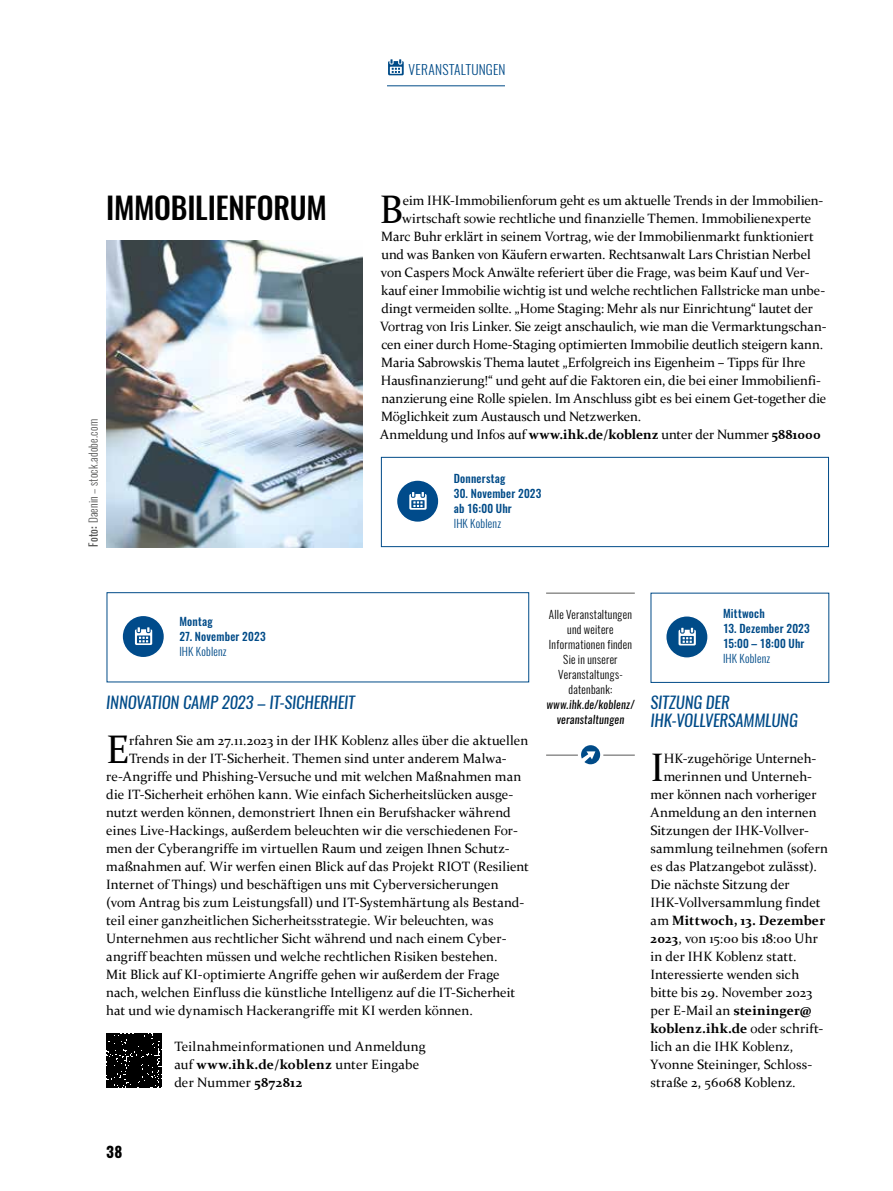
<style>
.page{position:relative;width:893px;height:1191px;background:#fff}
.page>*{position:absolute;margin:0;border:0;box-sizing:border-box;transform-origin:0 0}
.t1{font:39.9px "Constantia";color:#000}
.t2{font:500 30px "Oswald";letter-spacing:-.01em;color:#000}
.t3{font:italic 16.5px/18px "Oswald";letter-spacing:-.005em;color:#004b88}
.t4{font:700 15px "Oswald";color:#000}
.t5{font:13.5px/18px "Constantia";letter-spacing:.005em;color:#000}
.t6{font:700 13.5px "Constantia";color:#000}
.t7{font:300 13.5px "Oswald";letter-spacing:.015em;color:#004b88}
.t8{font:500 11.25px/15px "Oswald";letter-spacing:.02em;color:#004b88}
.t9{font:300 11.25px/15px "Oswald";letter-spacing:.025em;color:#000;text-align:center}
.t10{font:italic 11.25px/15px "Oswald";letter-spacing:.02em;color:#000;text-align:center}
.t11{font:300 11.25px "Oswald";letter-spacing:.015em;color:#004b88}
.t12{font:300 11.25px "Oswald";letter-spacing:.025em;color:#575756}
.s1{font-weight:400}
.s2{font-weight:500}
.s3{font-weight:700}
</style>
<div class="page">
<img style="left:107px;top:241px;width:255px;height:306px">
<hr style="left:387px;top:85px;width:118px;height:1px;background:#004b88">
<svg style="left:388px;top:59px;width:16px;height:16px"></svg>
<div style="left:107px;top:592px;width:422px;height:90px;border:1px solid #004b88"></div>
<div style="left:122px;top:615px;width:42px;height:42px;background:#004b8b;border-radius:50%"></div>
<div style="left:121px;top:614px;width:44px;height:44px;border:2px solid #fff;border-radius:50%"></div>
<svg style="left:135px;top:627px;width:17px;height:18px"></svg>
<hr style="left:546px;top:593px;width:89px;height:1px;background:#575756">
<hr style="left:546px;top:754px;width:89px;height:1px;background:#575756">
<div style="left:578px;top:742px;width:25px;height:25px;background:#fff;border-radius:50%"></div>
<svg style="left:581px;top:745px;width:19px;height:19px"></svg>
<div style="left:651px;top:593px;width:178px;height:90px;border:1px solid #004b88"></div>
<div style="left:666px;top:616px;width:42px;height:42px;background:#004b88;border-radius:50%"></div>
<div style="left:665px;top:615px;width:44px;height:44px;border:2px solid #fff;border-radius:50%"></div>
<svg style="left:678px;top:628px;width:18px;height:17px"></svg>
<div style="left:106px;top:1033px;width:55px;height:55px;background:#000"></div>
<div style="left:381px;top:457px;width:448px;height:90px;border:1px solid #004b88"></div>
<div style="left:396px;top:480px;width:43px;height:42px;background:#004b8b;border-radius:50%"></div>
<div style="left:396px;top:479px;width:44px;height:44px;border:2px solid #fff;border-radius:50%"></div>
<svg style="left:409px;top:492px;width:18px;height:18px"></svg>
<p class="t7" style="left:409px;top:60px;width:98px">VERANSTALTUNGEN</p>
<p class="t12" style="left:86px;top:547px;width:129px;rotate:-90deg"><span class="s1">Foto</span><span class="s2">:</span> Daenin – stock.adobe.com</p>
<h2 class="t2" style="left:106px;top:186px;width:222px">IMMOBILIENFORUM</h2>
<h1 class="t1" style="left:380px;top:182px;width:25px">B</h1>
<p class="t5" style="left:403px;top:191px;width:422px">eim IHK-Immobilienforum geht es um aktuelle Trends in der Immobilien-</p>
<p class="t5" style="left:402px;top:209px;width:411px">wirtschaft sowie rechtliche und finanzielle Themen. Immobilienexperte</p>
<p class="t5" style="left:381px;top:227px;width:434px">Marc Buhr erklärt in seinem Vortrag, wie der Immobilienmarkt funktioniert</p>
<p class="t5" style="left:381px;top:245px;width:431px">und was Banken von Käufern erwarten. Rechtsanwalt Lars Christian Nerbel</p>
<p class="t5" style="left:381px;top:263px;width:430px">von Caspers Mock Anwälte referiert über die Frage, was beim Kauf und Ver-</p>
<p class="t5" style="left:381px;top:281px;width:445px">kauf einer Immobilie wichtig ist und welche rechtlichen Fallstricke man unbe-</p>
<p class="t5" style="left:381px;top:299px;width:433px">dingt vermeiden sollte. „Home Staging: Mehr als nur Einrichtung“ lautet der</p>
<p class="t5" style="left:380px;top:317px;width:448px">Vortrag von Iris Linker. Sie zeigt anschaulich, wie man die Vermarktungschan-</p>
<p class="t5" style="left:381px;top:335px;width:443px">cen einer durch Home-Staging optimierten Immobilie deutlich steigern kann.</p>
<p class="t5" style="left:381px;top:353px;width:426px">Maria Sabrowskis Thema lautet „Erfolgreich ins Eigenheim – Tipps für Ihre</p>
<p class="t5" style="left:381px;top:371px;width:442px">Hausfinanzierung!“ und geht auf die Faktoren ein, die bei einer Immobilienfi-</p>
<p class="t5" style="left:381px;top:389px;width:446px">nanzierung eine Rolle spielen. Im Anschluss gibt es bei einem Get-together die</p>
<p class="t5" style="left:381px;top:407px;width:262px">Möglichkeit zum Austausch und Netzwerken.</p>
<p class="t5" style="left:380px;top:425px;width:442px">Anmeldung und Infos auf <span class="s3">www.ihk.de/koblenz</span> unter der Nummer <span class="s3">5881000</span></p>
<p class="t8" style="left:454px;top:471px;width:53px">Donnerstag</p>
<p class="t8" style="left:454px;top:486px;width:89px">30. November 2023 ab 16:00 Uhr</p>
<p class="t11" style="left:454px;top:516px;width:49px">IHK Koblenz</p>
<p class="t8" style="left:179px;top:614px;width:35px">Montag</p>
<p class="t8" style="left:179px;top:629px;width:88px">27. November 2023</p>
<p class="t11" style="left:179px;top:644px;width:49px">IHK Koblenz</p>
<p class="t3" style="left:106px;top:693px;width:250px">INNOVATION CAMP 2023 – IT-SICHERHEIT</p>
<h1 class="t1" style="left:106px;top:722px;width:25px">E</h1>
<p class="t5" style="left:129px;top:731px;width:401px">rfahren Sie am 27.11.2023 in der IHK Koblenz alles über die aktuellen</p>
<p class="t5" style="left:129px;top:749px;width:379px">Trends in der IT-Sicherheit. Themen sind unter anderem Malwa-</p>
<p class="t5" style="left:106px;top:767px;width:416px">re-Angriffe und Phishing-Versuche und mit welchen Maßnahmen man</p>
<p class="t5" style="left:106px;top:785px;width:408px">die IT-Sicherheit erhöhen kann. Wie einfach Sicherheitslücken ausge-</p>
<p class="t5" style="left:106px;top:803px;width:406px">nutzt werden können, demonstriert Ihnen ein Berufshacker während</p>
<p class="t5" style="left:106px;top:821px;width:413px">eines Live-Hackings, außerdem beleuchten wir die verschiedenen For-</p>
<p class="t5" style="left:106px;top:839px;width:405px">men der Cyberangriffe im virtuellen Raum und zeigen Ihnen Schutz-</p>
<p class="t5" style="left:106px;top:857px;width:424px">maßnahmen auf. Wir werfen einen Blick auf das Projekt RIOT (Resilient</p>
<p class="t5" style="left:106px;top:875px;width:394px">Internet of Things) und beschäftigen uns mit Cyberversicherungen</p>
<p class="t5" style="left:106px;top:893px;width:419px">(vom Antrag bis zum Leistungsfall) und IT-Systemhärtung als Bestand-</p>
<p class="t5" style="left:106px;top:911px;width:389px">teil einer ganzheitlichen Sicherheitsstrategie. Wir beleuchten, was</p>
<p class="t5" style="left:106px;top:929px;width:402px">Unternehmen aus rechtlicher Sicht während und nach einem Cyber-</p>
<p class="t5" style="left:106px;top:947px;width:393px">angriff beachten müssen und welche rechtlichen Risiken bestehen.</p>
<p class="t5" style="left:106px;top:965px;width:395px">Mit Blick auf KI-optimierte Angriffe gehen wir außerdem der Frage</p>
<p class="t5" style="left:106px;top:983px;width:410px">nach, welchen Einfluss die künstliche Intelligenz auf die IT-Sicherheit</p>
<p class="t5" style="left:106px;top:1001px;width:368px">hat und wie dynamisch Hackerangriffe mit KI werden können.</p>
<p class="t5" style="left:174px;top:1037px;width:253px">Teilnahmeinformationen und Anmeldung auf <span class="s3">www.ihk.de/koblenz</span> unter Eingabe der Nummer <span class="s3">5872812</span></p>
<p class="t9" style="left:549px;top:606px;width:85px">Alle Veranstaltungen und weitere<br>Informationen finden<br>Sie in unserer<br>Veranstaltungs&shy;datenbank:</p>
<p class="t10" style="left:546px;top:696px;width:89px">www.ihk.de/koblenz/ veranstaltungen</p>
<p class="t8" style="left:723px;top:606px;width:43px">Mittwoch</p>
<p class="t8" style="left:723px;top:621px;width:88px">13. Dezember 2023<br>15:00 – 18:00 Uhr</p>
<p class="t11" style="left:723px;top:651px;width:49px">IHK Koblenz</p>
<p class="t3" style="left:651px;top:693px;width:149px">SITZUNG DER<br>IHK-VOLLVERSAMMLUNG</p>
<h1 class="t1" style="left:651px;top:740px;width:15px">I</h1>
<p class="t5" style="left:664px;top:749px;width:154px">HK-zugehörige Unterneh-</p>
<p class="t5" style="left:664px;top:767px;width:150px">merinnen und Unterneh-</p>
<p class="t5" style="left:651px;top:785px;width:167px">mer können nach vorheriger</p>
<p class="t5" style="left:651px;top:803px;width:167px">Anmeldung an den internen</p>
<p class="t5" style="left:651px;top:821px;width:160px">Sitzungen der IHK-Vollver-</p>
<p class="t5" style="left:651px;top:839px;width:179px">sammlung teilnehmen (sofern</p>
<p class="t5" style="left:651px;top:857px;width:168px">es das Platzangebot zulässt).</p>
<p class="t5" style="left:651px;top:875px;width:141px">Die nächste Sitzung der</p>
<p class="t5" style="left:651px;top:893px;width:172px">IHK-Vollversammlung findet</p>
<p class="t6" style="left:651px;top:911px;width:176px"><span class="s1">am</span> Mittwoch, 13. Dezember</p>
<p class="t5" style="left:651px;top:929px;width:169px"><span class="s3">2023</span>, von 15:00 bis 18:00 Uhr</p>
<p class="t5" style="left:651px;top:947px;width:148px">in der IHK Koblenz statt.</p>
<p class="t5" style="left:651px;top:965px;width:150px">Interessierte wenden sich</p>
<p class="t5" style="left:651px;top:983px;width:163px">bitte bis 29. November 2023</p>
<p class="t5" style="left:651px;top:1001px;width:163px">per E-Mail an <span class="s3">steininger@</span></p>
<p class="t6" style="left:651px;top:1019px;width:174px">koblenz.ihk.de <span class="s1">oder schrift-</span></p>
<p class="t5" style="left:651px;top:1037px;width:144px">lich an die IHK Koblenz,</p>
<p class="t5" style="left:651px;top:1055px;width:163px">Yvonne Steininger, Schloss-</p>
<p class="t5" style="left:651px;top:1073px;width:147px">straße 2, 56068 Koblenz.</p>
<p class="t4" style="left:106px;top:1141px;width:18px">38</p>
</div>
